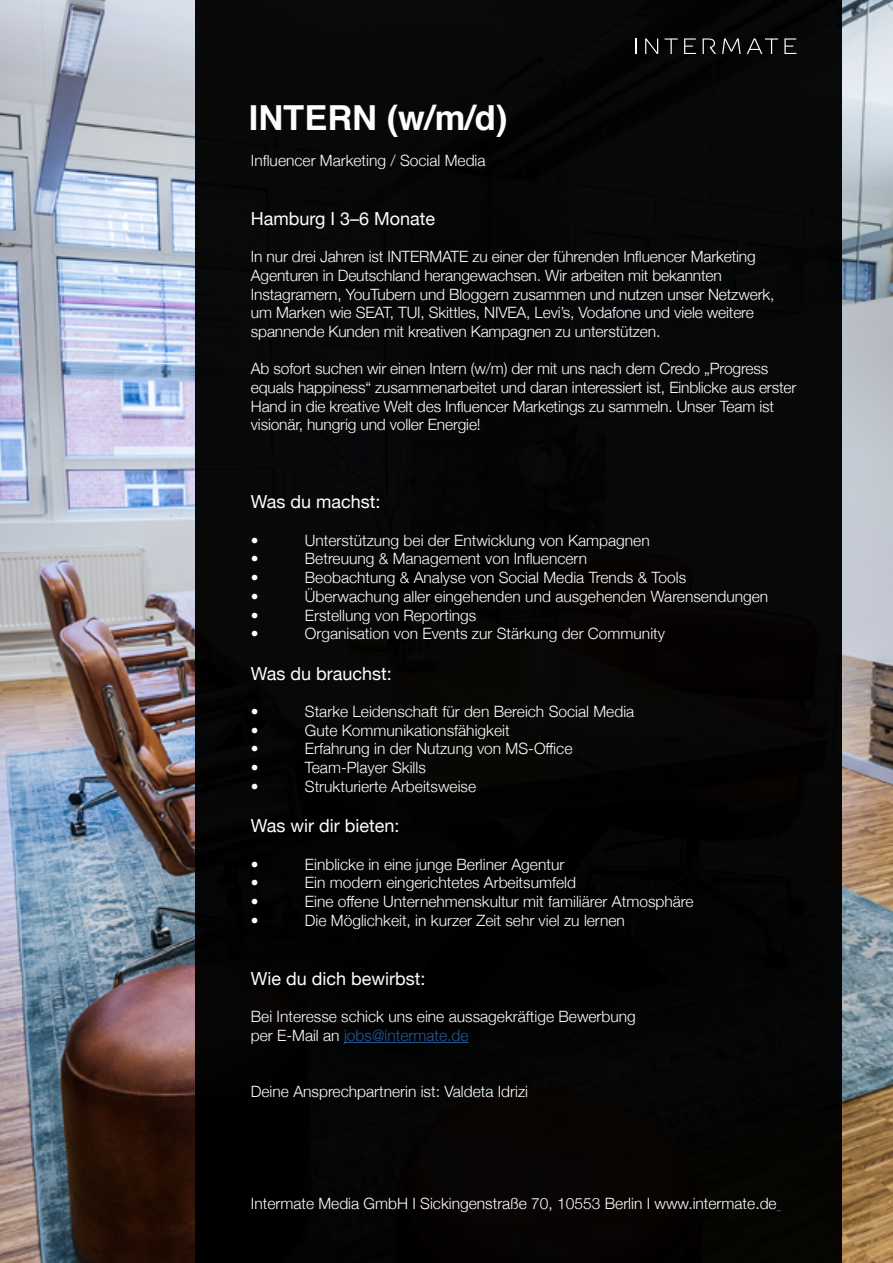
<style>
.page{position:relative;width:893px;height:1263px;background:#fff}
.page>*{position:absolute;margin:0;border:0;box-sizing:border-box;transform-origin:0 0}
.t1{font:700 34.5px "Helvetica";color:#fefefe}
.t2{font:18px "Helvetica Neue";color:#fefefe}
.t3{font:300 15.6px/18.8px "Helvetica Neue";color:#fefefe}
.s1{color:#275b9b}
</style>
<div class="page">
<img style="left:0;top:0;width:893px;height:1263px">
<div style="left:196px;top:0;width:646px;height:1263px;background:#000"></div>
<hr style="left:344px;top:1042px;width:124px;height:1px;background:#275b9b">
<svg style="left:636px;top:38px;width:1px;height:16px"></svg>
<svg style="left:645px;top:38px;width:13px;height:16px"></svg>
<svg style="left:665px;top:38px;width:13px;height:16px"></svg>
<svg style="left:684px;top:38px;width:12px;height:16px"></svg>
<svg style="left:703px;top:38px;width:13px;height:16px"></svg>
<svg style="left:722px;top:38px;width:19px;height:16px"></svg>
<svg style="left:784px;top:38px;width:12px;height:16px"></svg>
<svg style="left:747px;top:38px;width:31px;height:16px"></svg>
<h1 class="t1" style="left:249px;top:90px;width:260px">INTERN (w/m/d)</h1>
<p class="t3" style="left:251px;top:150px;width:236px">Influencer Marketing / Social Media</p>
<p class="t2" style="left:251px;top:205px;width:186px">Hamburg I 3–6 Monate</p>
<p class="t3" style="left:251px;top:246px;width:525px">In nur drei Jahren ist INTERMATE zu einer der führenden Influencer Marketing Agenturen in Deutschland herangewachsen. Wir arbeiten mit bekannten Instagramern, YouTubern und Bloggern zusammen und nutzen unser Netzwerk, um Marken wie SEAT, TUI, Skittles, NIVEA, Levi’s, Vodafone und viele weitere spannende Kunden mit kreativen Kampagnen zu unterstützen.</p>
<p class="t3" style="left:251px;top:358px;width:547px">Ab sofort suchen wir einen Intern (w/m) der mit uns nach dem Credo „Progress equals happiness“ zusammenarbeitet und daran interessiert ist, Einblicke aus erster Hand in die kreative Welt des Influencer Marketings zu sammeln. Unser Team ist visionär, hungrig und voller Energie!</p>
<p class="t2" style="left:251px;top:489px;width:131px">Was du machst:</p>
<p class="t3" style="left:251px;top:530px;width:9px">•</p>
<p class="t3" style="left:305px;top:530px;width:346px">Unterstützung bei der Entwicklung von Kampagnen</p>
<p class="t3" style="left:251px;top:548px;width:9px">•</p>
<p class="t3" style="left:305px;top:548px;width:284px">Betreuung &amp; Management von Influencern</p>
<p class="t3" style="left:251px;top:567px;width:9px">•</p>
<p class="t3" style="left:305px;top:567px;width:383px">Beobachtung &amp; Analyse von Social Media Trends &amp; Tools</p>
<p class="t3" style="left:251px;top:586px;width:9px">•</p>
<p class="t3" style="left:305px;top:586px;width:465px">Überwachung aller eingehenden und ausgehenden Warensendungen</p>
<p class="t3" style="left:251px;top:604px;width:9px">•</p>
<p class="t3" style="left:305px;top:604px;width:173px">Erstellung von Reportings</p>
<p class="t3" style="left:251px;top:623px;width:9px">•</p>
<p class="t3" style="left:305px;top:623px;width:362px">Organisation von Events zur Stärkung der Community</p>
<p class="t2" style="left:251px;top:660px;width:143px">Was du brauchst:</p>
<p class="t3" style="left:251px;top:701px;width:9px">•</p>
<p class="t3" style="left:305px;top:701px;width:331px">Starke Leidenschaft für den Bereich Social Media</p>
<p class="t3" style="left:251px;top:720px;width:9px">•</p>
<p class="t3" style="left:305px;top:720px;width:206px">Gute Kommunikationsfähigkeit</p>
<p class="t3" style="left:251px;top:738px;width:9px">•</p>
<p class="t3" style="left:305px;top:738px;width:269px">Erfahrung in der Nutzung von MS-Office</p>
<p class="t3" style="left:251px;top:757px;width:9px">•</p>
<p class="t3" style="left:305px;top:757px;width:123px">Team-Player Skills</p>
<p class="t3" style="left:251px;top:776px;width:9px">•</p>
<p class="t3" style="left:305px;top:776px;width:173px">Strukturierte Arbeitsweise</p>
<p class="t2" style="left:251px;top:813px;width:150px">Was wir dir bieten:</p>
<p class="t3" style="left:251px;top:853px;width:9px">•</p>
<p class="t3" style="left:305px;top:853px;width:261px">Einblicke in eine junge Berliner Agentur</p>
<p class="t3" style="left:251px;top:872px;width:9px">•</p>
<p class="t3" style="left:305px;top:872px;width:273px">Ein modern eingerichtetes Arbeitsumfeld</p>
<p class="t3" style="left:251px;top:891px;width:9px">•</p>
<p class="t3" style="left:305px;top:891px;width:390px">Eine offene Unternehmenskultur mit familiärer Atmosphäre</p>
<p class="t3" style="left:251px;top:910px;width:9px">•</p>
<p class="t3" style="left:305px;top:910px;width:322px">Die Möglichkeit, in kurzer Zeit sehr viel zu lernen</p>
<p class="t2" style="left:251px;top:965px;width:176px">Wie du dich bewirbst:</p>
<p class="t3" style="left:251px;top:1006px;width:387px">Bei Interesse schick uns eine aussagekräftige Bewerbung per E-Mail an <span class="s1">jobs@intermate.de</span></p>
<p class="t3" style="left:251px;top:1081px;width:279px">Deine Ansprechpartnerin ist: Valdeta Idrizi</p>
<p class="t3" style="left:251px;top:1193px;width:527px">Intermate Media GmbH I Sickingenstraße 70, 10553 Berlin I www.intermate.de</p>
</div>
